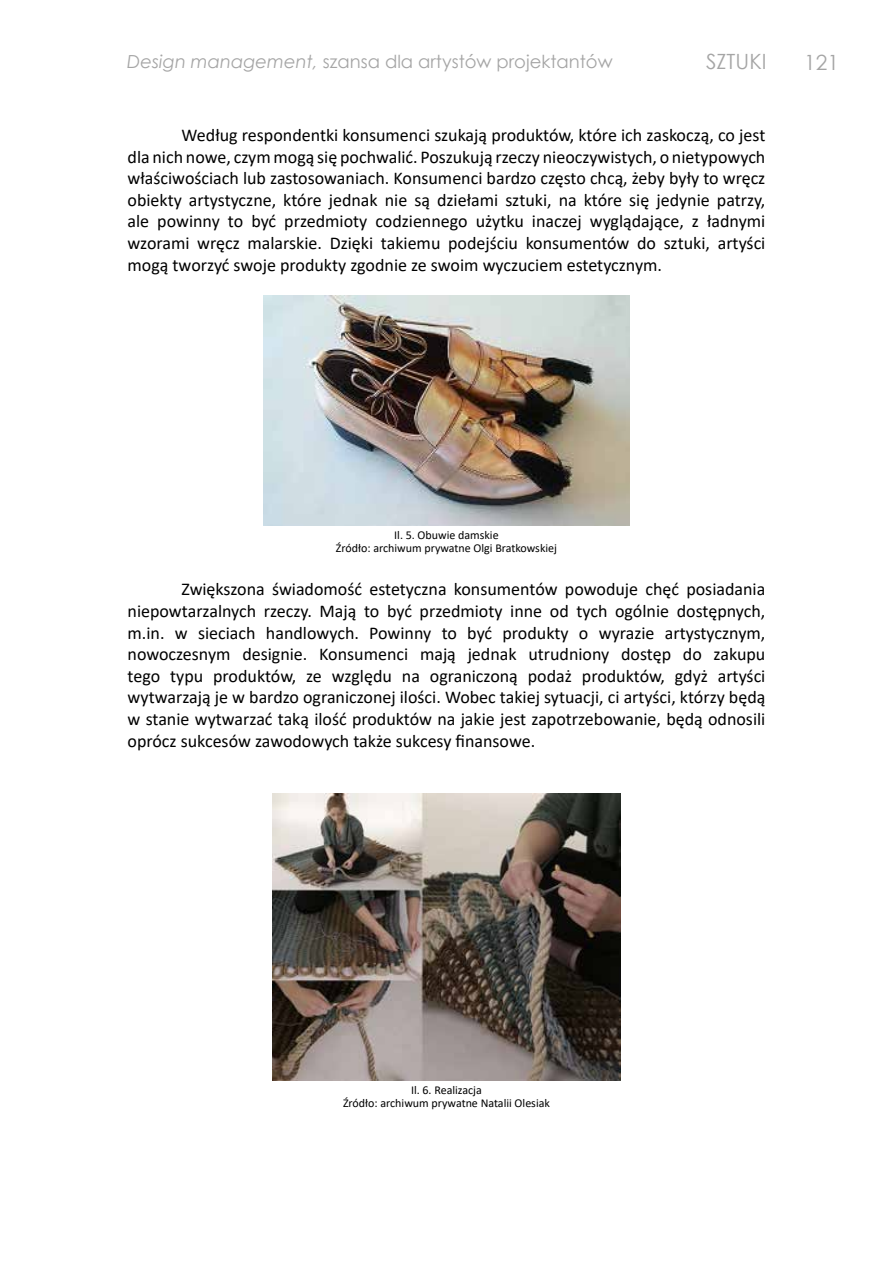
<style>
.page{position:relative;width:893px;height:1263px;background:#fff}
.page>*{position:absolute;margin:0;border:0;box-sizing:border-box;transform-origin:0 0}
.t1{font:21px "Century Gothic";color:#a5a5a5}
.t2{font:18px/21.6px "Calibri";color:#000;text-align:justify}
.t3{font:18px "Century Gothic";color:#a5a5a5}
.t4{font:12px/13.5px "Calibri";color:#000;text-align:center}
.s1{font-style:italic}
</style>
<div class="page">
<img style="left:264px;top:296px;width:365px;height:229px">
<img style="left:273px;top:793px;width:347px;height:287px">
<p class="t3" style="left:127px;top:48px;width:487px"><span class="s1">Design management,</span> szansa dla artystów projektantów</p>
<p class="t1" style="left:706px;top:47px;width:62px">SZTUKI</p>
<p class="t2" style="left:128px;top:124px;width:639px;text-indent:54px">Według respondentki konsumenci szukają produktów, które ich zaskoczą, co jest dla nich nowe, czym mogą się pochwalić. Poszukują rzeczy nieoczywistych, o nietypowych właściwościach lub zastosowaniach. Konsumenci bardzo często chcą, żeby były to wręcz obiekty artystyczne, które jednak nie są dziełami sztuki, na które się jedynie patrzy, ale powinny to być przedmioty codziennego użytku inaczej wyglądające, z ładnymi wzorami wręcz malarskie. Dzięki takiemu podejściu konsumentów do sztuki, artyści mogą tworzyć swoje produkty zgodnie ze swoim wyczuciem estetycznym.</p>
<p class="t1" style="left:804px;top:47px;width:36px">121</p>
<p class="t4" style="left:336px;top:528px;width:223px">Il. 5. Obuwie damskie<br>Źródło: archiwum prywatne Olgi Bratkowskiej</p>
<p class="t2" style="left:128px;top:578px;width:639px;text-indent:54px">Zwiększona świadomość estetyczna konsumentów powoduje chęć posiadania niepowtarzalnych rzeczy. Mają to być przedmioty inne od tych ogólnie dostępnych, m.in. w sieciach handlowych. Powinny to być produkty o wyrazie artystycznym, nowoczesnym designie. Konsumenci mają jednak utrudniony dostęp do zakupu tego typu produktów, ze względu na ograniczoną podaż produktów, gdyż artyści wytwarzają je w bardzo ograniczonej ilości. Wobec takiej sytuacji, ci artyści, którzy będą w stanie wytwarzać taką ilość produktów na jakie jest zapotrzebowanie, będą odnosili oprócz sukcesów zawodowych także sukcesy finansowe.</p>
<p class="t4" style="left:343px;top:1083px;width:208px">Il. 6. Realizacja<br>Źródło: archiwum prywatne Natalii Olesiak</p>
</div>
